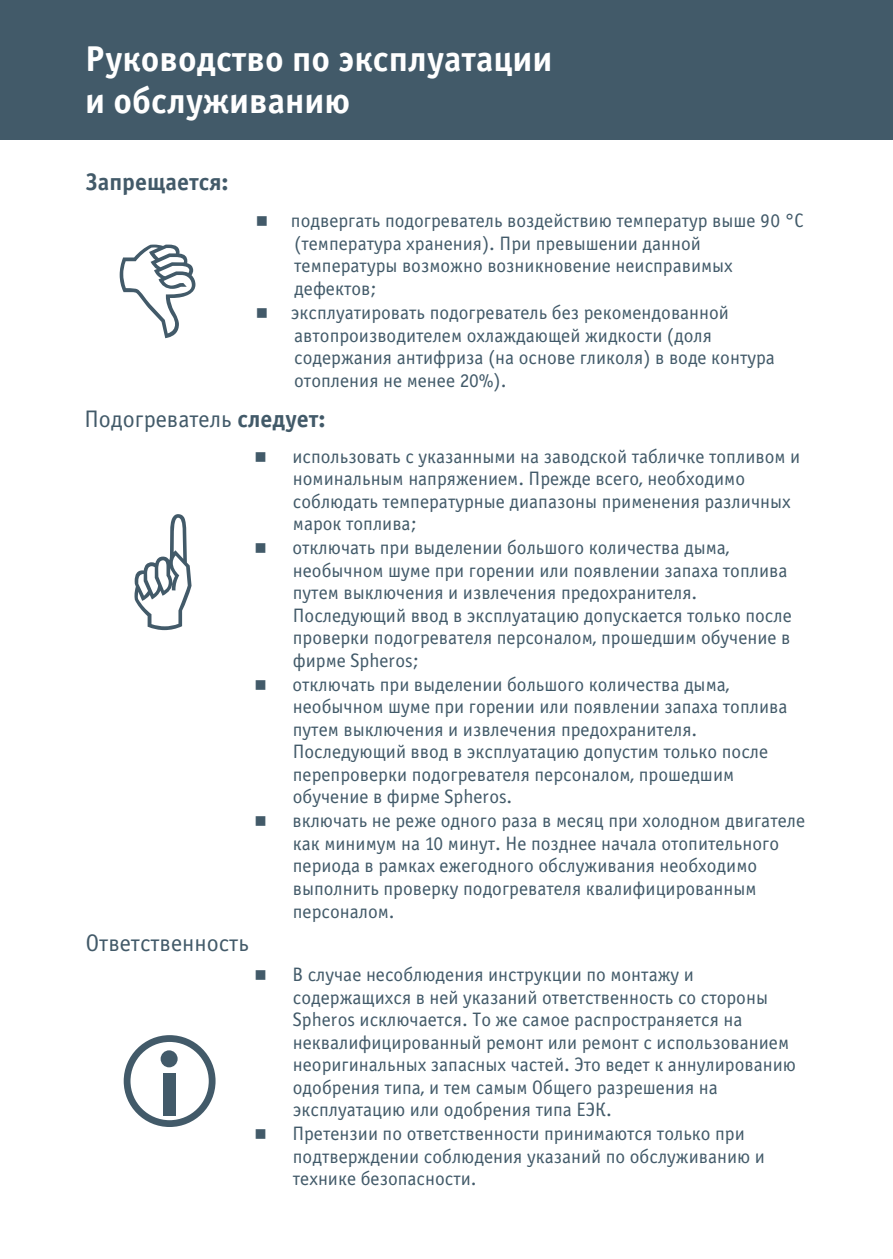
<style>
.page{position:relative;width:893px;height:1259px;background:#fff}
.page>*{position:absolute;margin:0;border:0;box-sizing:border-box;transform-origin:0 0}
.t1{font:36px/42px "Officina Sans Bold C";color:#fff}
.t2{font:24px "Officina Sans Book C";color:#425a69}
.t3{font:24px "Officina Sans Bold C";color:#425a69}
.t4{font:19.5px/22.8px "Officina Sans Book C";color:#425a69}
.t5{font:16.5px "Wingdings";color:#425a69}
.s1{font-family:"Officina Sans Bold C"}
</style>
<div class="page">
<div style="left:0;top:0;width:893px;height:140px;background:#425a69"></div>
<div style="left:124px;top:1035px;width:92px;height:92px;border:7px solid #425a69;border-radius:50%"></div>
<div style="left:161px;top:1050px;width:17px;height:17px;background:#425a69;border-radius:50%"></div>
<div style="left:163px;top:1072px;width:12px;height:43px;background:#425a69"></div>
<h1 class="t1" style="left:85px;top:41px;width:469px">Руководство по эксплуатации и обслуживанию</h1>
<p class="t3" style="left:86px;top:173px;width:144px">Запрещается:</p>
<p class="t4" style="left:294px;top:211px;width:511px;text-indent:-38px">■подвергать подогреватель воздействию температур выше 90 °C (температура хранения). При превышении данной температуры возможно возникновение неисправимых</p>
<p class="t5" style="left:256px;top:306px;width:76px">■</p>
<p class="t4" style="left:291px;top:279px;width:485px">дефектов;<br>эксплуатировать подогреватель без рекомендованной автопроизводителем охлаждающей жидкости (доля содержания антифриза (на основе гликоля) в воде контура отопления не менее 20%).</p>
<p class="t2" style="left:85px;top:409px;width:243px">Подогреватель <span class="s1">следует:</span></p>
<p class="t4" style="left:293px;top:447px;width:509px;text-indent:-38px">■использовать с указанными на заводской табличке топливом и номинальным напряжением. Прежде всего, необходимо соблюдать температурные диапазоны применения различных</p>
<p class="t5" style="left:255px;top:541px;width:76px">■</p>
<p class="t4" style="left:292px;top:514px;width:501px">марок топлива;<br>отключать при выделении большого количества дыма, необычном шуме при горении или появлении запаха топлива путем выключения и извлечения предохранителя.<br>Последующий ввод в эксплуатацию допускается только после проверки подогревателя персоналом, прошедшим обучение в</p>
<p class="t5" style="left:255px;top:678px;width:76px">■</p>
<p class="t5" style="left:255px;top:814px;width:76px">■</p>
<p class="t2" style="left:86px;top:933px;width:165px">Ответственность</p>
<p class="t4" style="left:292px;top:650px;width:496px">фирме Spheros;<br>отключать при выделении большого количества дыма, необычном шуме при горении или появлении запаха топлива путем выключения и извлечения предохранителя.<br>Последующий ввод в эксплуатацию допустим только после перепроверки подогревателя персоналом, прошедшим</p>
<p class="t4" style="left:292px;top:787px;width:514px">обучение в фирме Spheros.<br>включать не реже одного раза в месяц при холодном двигателе как минимум на 10 минут. Не позднее начала отопительного периода в рамках ежегодного обслуживания необходимо выполнить проверку подогревателя квалифицированным персоналом.</p>
<p class="t4" style="left:293px;top:965px;width:505px;text-indent:-38px">■В случае несоблюдения инструкции по монтажу и содержащихся в ней указаний ответственность со стороны Spheros исключается. То же самое распространяется на неквалифицированный ремонт или ремонт с использованием неоригинальных запасных частей. Это ведет к аннулированию одобрения типа, и тем самым Общего разрешения на</p>
<p class="t5" style="left:255px;top:1127px;width:76px">■</p>
<p class="t4" style="left:292px;top:1099px;width:474px">эксплуатацию или одобрения типа ЕЭК.<br>Претензии по ответственности принимаются только при подтверждении соблюдения указаний по обслуживанию и технике безопасности.</p>
</div>
